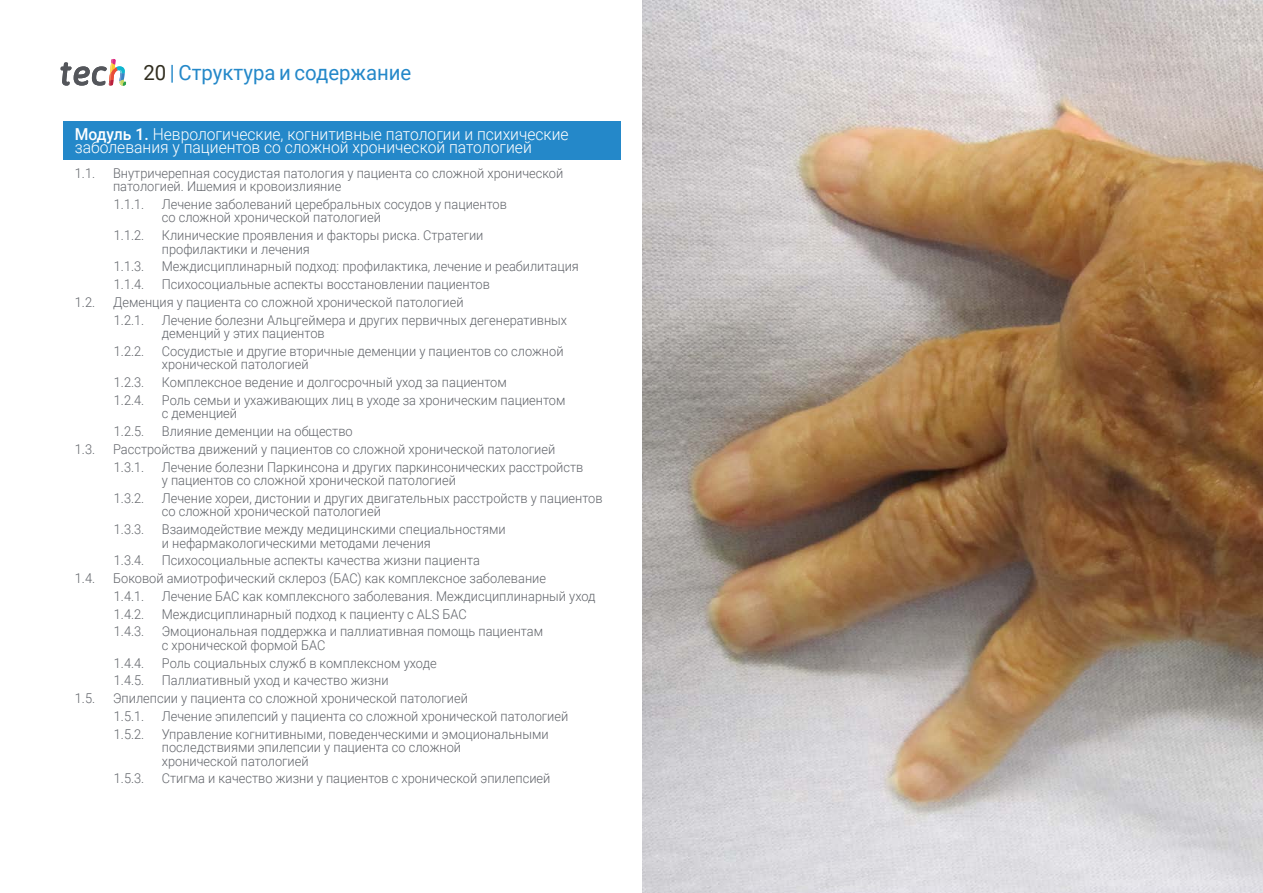
<style>
.page{position:relative;width:1263px;height:893px;background:#fff}
.page>*{position:absolute;margin:0;border:0;box-sizing:border-box;transform-origin:0 0}
.t1{font:21px "Roboto";color:#2488c9}
.t2{font:300 16.5px/13.5px "Roboto";color:#fff;scale:.95 1}
.t3{font:300 13.5px/13.5px "Roboto";color:#61646a;scale:.95 1}
.s1{color:#312e20}
.s2{font-weight:500}
</style>
<div class="page">
<img style="left:642px;top:0;width:621px;height:893px">
<div style="left:64px;top:121px;width:557px;height:39px;background:#2488c9"></div>
<svg style="left:61px;top:59px;width:65px;height:27px"></svg>
<h1 class="t1" style="left:144px;top:57px;width:269px"><span class="s1">20</span> | Структура и содержание</h1>
<p class="t2" style="left:75px;top:127px;width:521px"><span class="s2">Модуль 1.</span> Неврологические, когнитивные патологии и психические заболевания у пациентов со сложной хронической патологией</p>
<p class="t3" style="left:75px;top:166px;width:23px">1.1.</p>
<p class="t3" style="left:113px;top:166px;width:475px">Внутричерепная сосудистая патология у пациента со сложной хронической патологией. Ишемия и кровоизлияние</p>
<p class="t3" style="left:114px;top:197px;width:34px">1.1.1.</p>
<p class="t3" style="left:162px;top:197px;width:365px">Лечение заболеваний церебральных сосудов у пациентов со сложной хронической патологией</p>
<p class="t3" style="left:114px;top:228px;width:34px">1.1.2.</p>
<p class="t3" style="left:162px;top:228px;width:340px">Клинические проявления и факторы риска. Стратегии профилактики и лечения</p>
<p class="t3" style="left:114px;top:259px;width:34px">1.1.3.</p>
<p class="t3" style="left:162px;top:259px;width:440px">Междисциплинарный подход: профилактика, лечение и реабилитация</p>
<p class="t3" style="left:114px;top:277px;width:34px">1.1.4.</p>
<p class="t3" style="left:162px;top:277px;width:347px">Психосоциальные аспекты восстановлении пациентов</p>
<p class="t3" style="left:75px;top:295px;width:23px">1.2.</p>
<p class="t3" style="left:113px;top:293px;width:370px;line-height:17.7px">Деменция у пациента со сложной хронической патологией<br>1.2.1.</p>
<p class="t3" style="left:162px;top:313px;width:428px">Лечение болезни Альцгеймера и других первичных дегенеративных деменций у этих пациентов</p>
<p class="t3" style="left:114px;top:344px;width:34px">1.2.2.</p>
<p class="t3" style="left:162px;top:344px;width:424px">Сосудистые и другие вторичные деменции у пациентов со сложной хронической патологией</p>
<p class="t3" style="left:114px;top:375px;width:34px">1.2.3.</p>
<p class="t3" style="left:162px;top:375px;width:365px">Комплексное ведение и долгосрочный уход за пациентом</p>
<p class="t3" style="left:114px;top:393px;width:34px">1.2.4.</p>
<p class="t3" style="left:162px;top:393px;width:426px">Роль семьи и ухаживающих лиц в уходе за хроническим пациентом с деменцией</p>
<p class="t3" style="left:114px;top:424px;width:34px">1.2.5.</p>
<p class="t3" style="left:162px;top:424px;width:202px">Влияние деменции на общество</p>
<p class="t3" style="left:75px;top:442px;width:23px">1.3.</p>
<p class="t3" style="left:113px;top:440px;width:467px;line-height:17.7px">Расстройства движений у пациентов со сложной хронической патологией<br>1.3.1.</p>
<p class="t3" style="left:162px;top:460px;width:445px">Лечение болезни Паркинсона и других паркинсонических расстройств у пациентов со сложной хронической патологией</p>
<p class="t3" style="left:114px;top:491px;width:34px">1.3.2.</p>
<p class="t3" style="left:162px;top:491px;width:465px">Лечение хореи, дистонии и других двигательных расстройств у пациентов со сложной хронической патологией</p>
<p class="t3" style="left:114px;top:522px;width:34px">1.3.3.</p>
<p class="t3" style="left:162px;top:522px;width:364px">Взаимодействие между медицинскими специальностями и нефармакологическими методами лечения</p>
<p class="t3" style="left:114px;top:553px;width:34px">1.3.4.</p>
<p class="t3" style="left:162px;top:553px;width:336px">Психосоциальные аспекты качества жизни пациента</p>
<p class="t3" style="left:75px;top:571px;width:23px">1.4.</p>
<p class="t3" style="left:113px;top:569px;width:457px;line-height:17.7px">Боковой амиотрофический склероз (БАС) как комплексное заболевание<br>1.4.1.</p>
<p class="t3" style="left:162px;top:589px;width:458px">Лечение БАС как комплексного заболевания. Междисциплинарный уход</p>
<p class="t3" style="left:114px;top:607px;width:34px">1.4.2.</p>
<p class="t3" style="left:162px;top:607px;width:322px">Междисциплинарный подход к пациенту с ALS БАС</p>
<p class="t3" style="left:114px;top:624px;width:34px">1.4.3.</p>
<p class="t3" style="left:162px;top:624px;width:403px">Эмоциональная поддержка и паллиативная помощь пациентам с хронической формой БАС</p>
<p class="t3" style="left:114px;top:656px;width:34px">1.4.4.</p>
<p class="t3" style="left:162px;top:656px;width:291px">Роль социальных служб в комплексном уходе</p>
<p class="t3" style="left:114px;top:673px;width:34px">1.4.5.</p>
<p class="t3" style="left:162px;top:673px;width:240px">Паллиативный уход и качество жизни</p>
<p class="t3" style="left:75px;top:691px;width:23px">1.5.</p>
<p class="t3" style="left:113px;top:689px;width:375px;line-height:17.7px">Эпилепсии у пациента со сложной хронической патологией<br>1.5.1.</p>
<p class="t3" style="left:162px;top:709px;width:429px">Лечение эпилепсий у пациента со сложной хронической патологией</p>
<p class="t3" style="left:114px;top:727px;width:34px">1.5.2.</p>
<p class="t3" style="left:162px;top:727px;width:409px">Управление когнитивными, поведенческими и эмоциональными последствиями эпилепсии у пациента со сложной<br>хронической патологией</p>
<p class="t3" style="left:114px;top:771px;width:34px">1.5.3.</p>
<p class="t3" style="left:162px;top:771px;width:411px">Стигма и качество жизни у пациентов с хронической эпилепсией</p>
</div>
